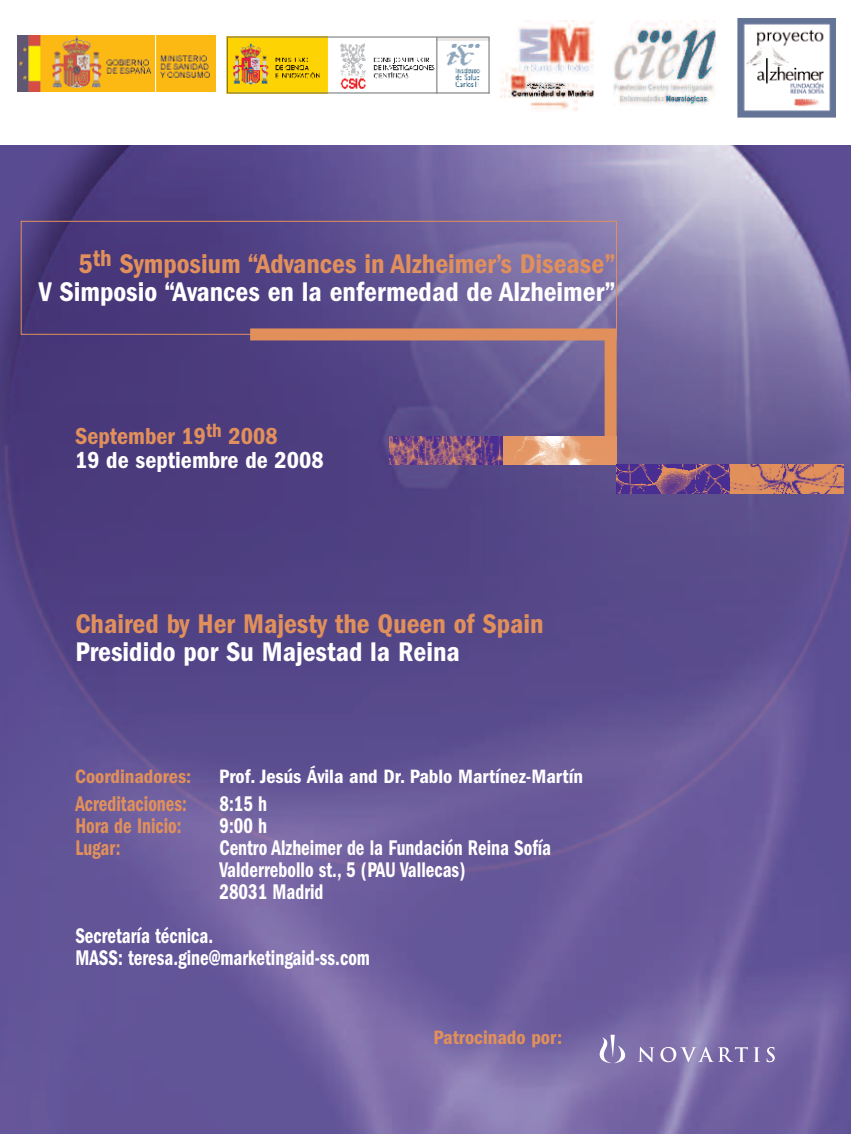
<style>
.page{position:relative;width:851px;height:1134px;background:#fff}
.page>*{position:absolute;margin:0;border:0;box-sizing:border-box;transform-origin:0 0}
.t1{font:600 condensed 28px/28px "Franklin Gothic LT";color:#fff;text-align:right}
.t2{font:600 condensed 28px "Franklin Gothic LT";color:#e1905b}
.t3{font:600 condensed 24px/24px "Franklin Gothic LT";color:#fff}
.t4{font:600 condensed 22px/22px "Franklin Gothic LT";color:#fff;scale:.85 1}
.t5{font:600 condensed 22px "Franklin Gothic LT";color:#e1905b;scale:.85 1}
.t6{font:600 condensed 20px "Franklin Gothic LT";color:#fff}
.t7{font:600 condensed 20px "Franklin Gothic LT";color:#e1905b}
.s1{color:#e1905b}
</style>
<div class="page">
<img style="left:0;top:145px;width:850px;height:989px">
<div style="left:21px;top:221px;width:595px;height:113px;border:1px solid #e1905b"></div>
<div style="left:250px;top:328px;width:366px;height:12px;background:#e1905b"></div>
<div style="left:604px;top:332px;width:12px;height:133px;background:#e1905b"></div>
<img style="left:389px;top:436px;width:114px;height:29px">
<svg style="left:503px;top:436px;width:111px;height:29px;background:#e9ac83"></svg>
<img style="left:616px;top:465px;width:114px;height:28px">
<svg style="left:730px;top:465px;width:113px;height:28px;background:#c87f64"></svg>
<svg style="left:638px;top:1047px;width:16px;height:15px"></svg>
<svg style="left:660px;top:1047px;width:87px;height:15px"></svg>
<svg style="left:753px;top:1047px;width:6px;height:15px"></svg>
<svg style="left:766px;top:1047px;width:8px;height:15px"></svg>
<svg style="left:597px;top:1035px;width:34px;height:28px"></svg>
<img style="left:226px;top:37px;width:209px;height:56px">
<img style="left:17px;top:36px;width:198px;height:55px">
<img style="left:737px;top:18px;width:98px;height:99px">
<img style="left:500px;top:21px;width:95px;height:90px">
<img style="left:437px;top:38px;width:51px;height:50px">
<hr style="left:436px;top:37px;width:1px;height:56px;background:#6c6d70">
<hr style="left:228px;top:92px;width:261px;height:1px;background:#6c6d70">
<hr style="left:227px;top:37px;width:262px;height:1px;background:#6c6d70">
<hr style="left:488px;top:37px;width:1px;height:56px;background:#6c6d70">
<hr style="left:227px;top:37px;width:1px;height:56px;background:#6c6d70">
<img style="left:613px;top:20px;width:102px;height:86px">
<p class="t1" style="left:39px;top:252px;width:579px"><span class="s1">5</span><sup>th</sup> <span class="s1">Symposium “Advances in Alzheimer’s Disease”<br></span>V Simposio “Avances en la enfermedad de Alzheimer”</p>
<p class="t3" style="left:75px;top:426px;width:250px"><span class="s1">September 19</span><sup>th</sup> <span class="s1">2008<br></span>19 de septiembre de 2008</p>
<p class="t2" style="left:75px;top:615px;width:469px">Chaired by Her Majesty the Queen of Spain</p>
<p class="t1" style="left:75px;top:640px;width:386px">Presidido por Su Majestad la Reina</p>
<p class="t7" style="left:75px;top:769px;width:118px">Coordinadores:</p>
<p class="t6" style="left:219px;top:769px;width:365px">Prof. Jesús Ávila and Dr. Pablo Martínez-Martín</p>
<p class="t5" style="left:75px;top:796px;width:133px">Acreditaciones:</p>
<p class="t4" style="left:219px;top:794px;width:57px">8:15 h</p>
<p class="t5" style="left:75px;top:818px;width:126px">Hora de Inicio:</p>
<p class="t4" style="left:219px;top:816px;width:57px">9:00 h</p>
<p class="t5" style="left:75px;top:840px;width:55px">Lugar:</p>
<p class="t4" style="left:219px;top:838px;width:392px">Centro Alzheimer de la Fundación Reina Sofía<br>Valderrebollo st., 5 (PAU Vallecas)<br>28031 Madrid</p>
<p class="t4" style="left:75px;top:926px;width:348px">Secretaría técnica.<br>MASS: teresa.gine@marketingaid-ss.com</p>
<p class="t7" style="left:433px;top:1030px;width:130px">Patrocinado por:</p>
</div>
